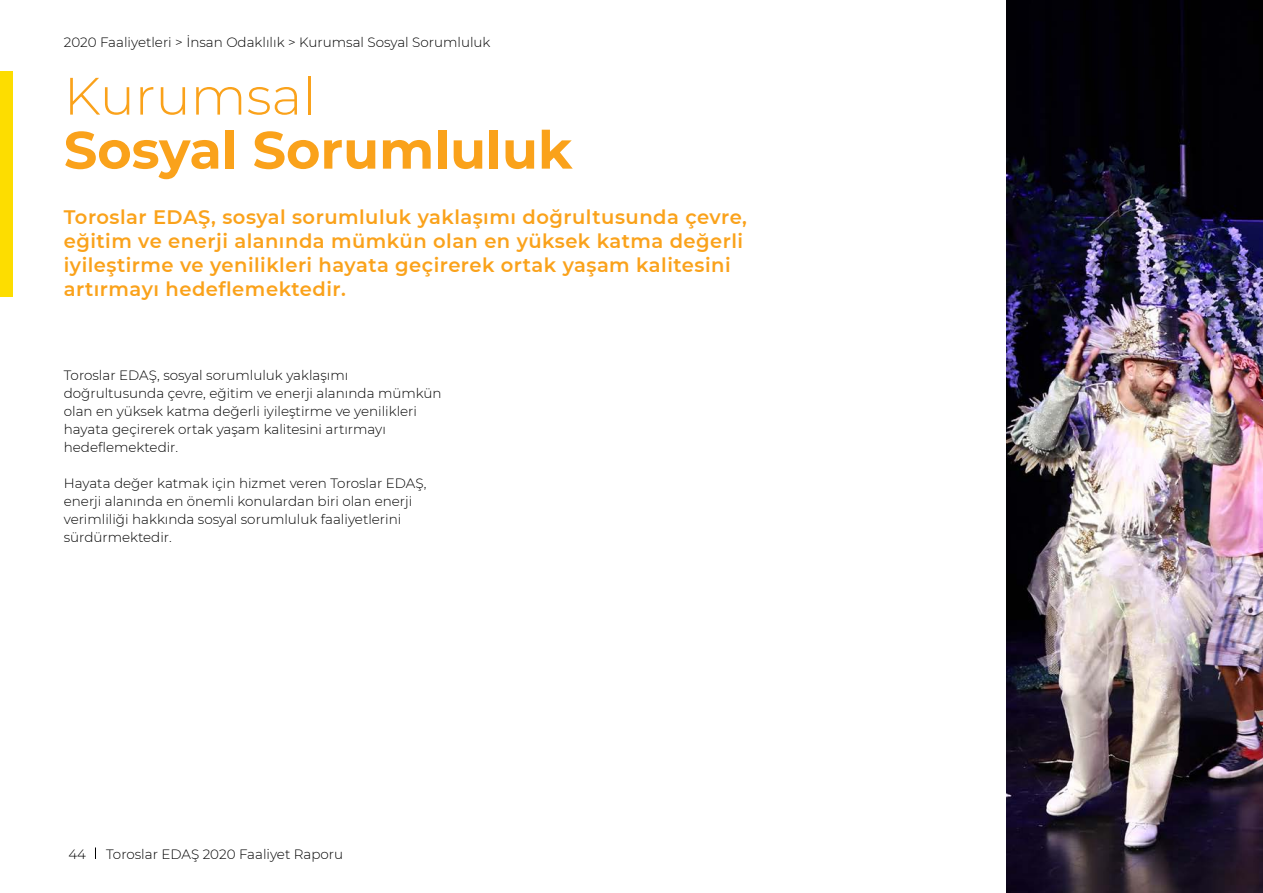
<style>
.page{position:relative;width:1263px;height:893px;background:#fff}
.page>*{position:absolute;margin:0;border:0;box-sizing:border-box;transform-origin:0 0}
.t1{font:700 52.5px "Montserrat";color:#faa21b}
.t2{font:300 52.5px "Montserrat";color:#faa21b}
.t3{font:600 19.5px/24px "Montserrat";letter-spacing:.025em;color:#faa21b}
.t4{font:300 13.5px/18px "Montserrat";color:#000}
</style>
<div class="page">
<svg style="left:95px;top:847px;width:1px;height:12px"></svg>
<div style="left:0;top:71px;width:13px;height:225px;background:#fddd00"></div>
<img style="left:1007px;top:0;width:256px;height:893px">
<p class="t4" style="left:64px;top:33px;width:428px">2020 Faaliyetleri &gt; İnsan Odaklılık &gt; Kurumsal Sosyal Sorumluluk</p>
<h1 class="t2" style="left:64px;top:60px;width:254px">Kurumsal</h1>
<h1 class="t1" style="left:64px;top:112px;width:510px">Sosyal Sorumluluk</h1>
<h2 class="t3" style="left:64px;top:204px;width:685px">Toroslar EDAŞ, sosyal sorumluluk yaklaşımı doğrultusunda çevre, eğitim ve enerji alanında mümkün olan en yüksek katma değerli iyileştirme ve yenilikleri hayata geçirerek ortak yaşam kalitesini artırmayı hedeflemektedir.</h2>
<p class="t4" style="left:64px;top:366px;width:379px">Toroslar EDAŞ, sosyal sorumluluk yaklaşımı doğrultusunda çevre, eğitim ve enerji alanında mümkün olan en yüksek katma değerli iyileştirme ve yenilikleri hayata geçirerek ortak yaşam kalitesini artırmayı hedeflemektedir.</p>
<p class="t4" style="left:64px;top:474px;width:364px">Hayata değer katmak için hizmet veren Toroslar EDAŞ, enerji alanında en önemli konulardan biri olan enerji verimliliği hakkında sosyal sorumluluk faaliyetlerini sürdürmektedir.</p>
<p class="t4" style="left:68px;top:845px;width:19px">44</p>
<p class="t4" style="left:106px;top:845px;width:239px">Toroslar EDAŞ 2020 Faaliyet Raporu</p>
</div>
